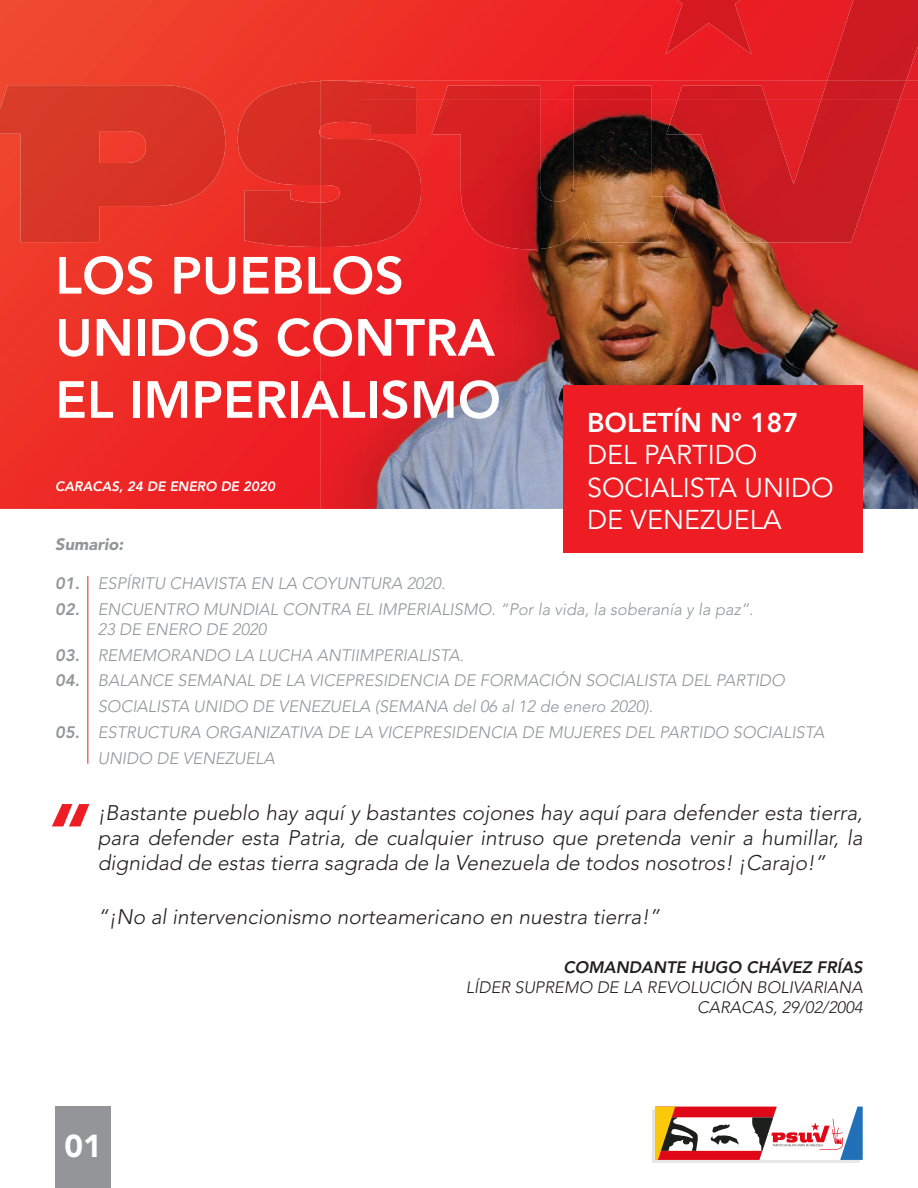
<style>
.page{position:relative;width:918px;height:1188px;background:#fff}
.page>*{position:absolute;margin:0;border:0;box-sizing:border-box;transform-origin:0 0}
.t1{font:italic 900 79.5px "Avenir LT Std";color:#ee1d23}
.t2{font:800 51.75px/62.1px "Avenir LT Std";color:#fff}
.t3{font:900 31.5px "Avenir LT Std";color:#fff}
.t4{font:27px/32.4px "Avenir LT Std";color:#fff}
.t5{font:800 27px "Avenir LT Std";color:#fff}
.t6{font:italic 300 21px/25.2px "Avenir LT Std";color:#231f20;text-align:justify}
.t7{font:italic 300 16.5px/25.8px "Avenir LT Std";color:#939598}
.t8{font:italic 300 16.5px/19.8px "Avenir LT Std";color:#231f20;text-align:right}
.t9{font:italic 800 16.5px "Avenir LT Std";color:#231f20}
.t10{font:italic 900 16.5px "Avenir LT Std";color:#939598}
.t11{font:italic 800 13.5px "Avenir LT Std";color:#fff}
.s1{font-weight:800}
</style>
<div class="page">
<svg style="left:0;top:0;width:827px;height:509px;background:#ed2d27"></svg>
<img style="left:238px;top:81px;width:83px;height:166px">
<img style="left:0;top:85px;width:225px;height:157px">
<img style="left:827px;top:0;width:91px;height:80px">
<img style="left:666px;top:0;width:85px;height:54px">
<img style="left:321px;top:80px;width:597px;height:53px">
<img style="left:321px;top:133px;width:40px;height:376px">
<img style="left:443px;top:86px;width:208px;height:14px">
<img style="left:678px;top:80px;width:228px;height:20px">
<img style="left:361px;top:100px;width:101px;height:409px">
<img style="left:513px;top:243px;width:202px;height:266px">
<img style="left:767px;top:100px;width:151px;height:409px">
<img style="left:715px;top:243px;width:52px;height:142px">
<img style="left:462px;top:249px;width:51px;height:260px">
<img style="left:361px;top:100px;width:60px;height:145px">
<img style="left:432px;top:100px;width:249px;height:149px">
<img style="left:666px;top:100px;width:234px;height:143px">
<div style="left:55px;top:1107px;width:56px;height:81px;background:#939598"></div>
<div style="left:563px;top:385px;width:300px;height:168px;background:#ee1d23"></div>
<img style="left:652px;top:1110px;width:208px;height:53px">
<svg style="left:655px;top:1107px;width:208px;height:53px"></svg>
<hr style="left:87px;top:576px;width:1px;height:188px;background:#ee1d23">
<h2 class="t2" style="left:55px;top:245px;width:447px">LOS PUEBLOS<br>UNIDOS CONTRA<br>EL IMPERIALISMO</h2>
<p class="t11" style="left:55px;top:478px;width:221px">CARACAS, 24 DE ENERO DE 2020</p>
<h3 class="t5" style="left:587px;top:406px;width:213px">BOLETÍN N° 187</h3>
<h3 class="t4" style="left:587px;top:440px;width:248px">DEL PARTIDO<br>SOCIALISTA UNIDO<br>DE VENEZUELA</h3>
<p class="t10" style="left:55px;top:534px;width:70px">Sumario:</p>
<p class="t7" style="left:55px;top:571px;width:392px"><span class="s1">01.</span> ESPÍRITU CHAVISTA EN LA COYUNTURA 2020.</p>
<p class="t7" style="left:98px;top:600px;width:657px;line-height:19.8px;text-indent:-43px"><span class="s1">02.</span> ENCUENTRO MUNDIAL CONTRA EL IMPERIALISMO. “Por la vida, la soberanía y la paz”.<br>23 DE ENERO DE 2020</p>
<p class="t7" style="left:55px;top:642px;width:410px"><span class="s1">03.</span> REMEMORANDO LA LUCHA ANTIIMPERIALISTA.</p>
<p class="t7" style="left:98px;top:668px;width:689px;text-indent:-43px"><span class="s1">04.</span> BALANCE SEMANAL DE LA VICEPRESIDENCIA DE FORMACIÓN SOCIALISTA DEL PARTIDO<br>SOCIALISTA UNIDO DE VENEZUELA (SEMANA del 06 al 12 de enero 2020).</p>
<p class="t7" style="left:98px;top:720px;width:728px;text-indent:-43px"><span class="s1">05.</span> ESTRUCTURA ORGANIZATIVA DE LA VICEPRESIDENCIA DE MUJERES DEL PARTIDO SOCIALISTA<br>UNIDO DE VENEZUELA</p>
<h1 class="t1" style="left:44px;top:785px;width:43px">“</h1>
<p class="t6" style="left:98px;top:801px;width:766px">¡Bastante pueblo hay aquí y bastantes cojones hay aquí para defender esta tierra, para defender esta Patria, de cualquier intruso que pretenda venir a humillar, la dignidad de estas tierra sagrada de la Venezuela de todos nosotros! ¡Carajo!”</p>
<p class="t6" style="left:98px;top:905px;width:564px">“¡No al intervencionismo norteamericano en nuestra tierra!”</p>
<p class="t9" style="left:563px;top:958px;width:301px">COMANDANTE HUGO CHÁVEZ FRÍAS</p>
<p class="t8" style="left:466px;top:978px;width:398px">LÍDER SUPREMO DE LA REVOLUCIÓN BOLIVARIANA<br>CARACAS, 29/02/2004</p>
<h3 class="t3" style="left:65px;top:1127px;width:39px">01</h3>
</div>
